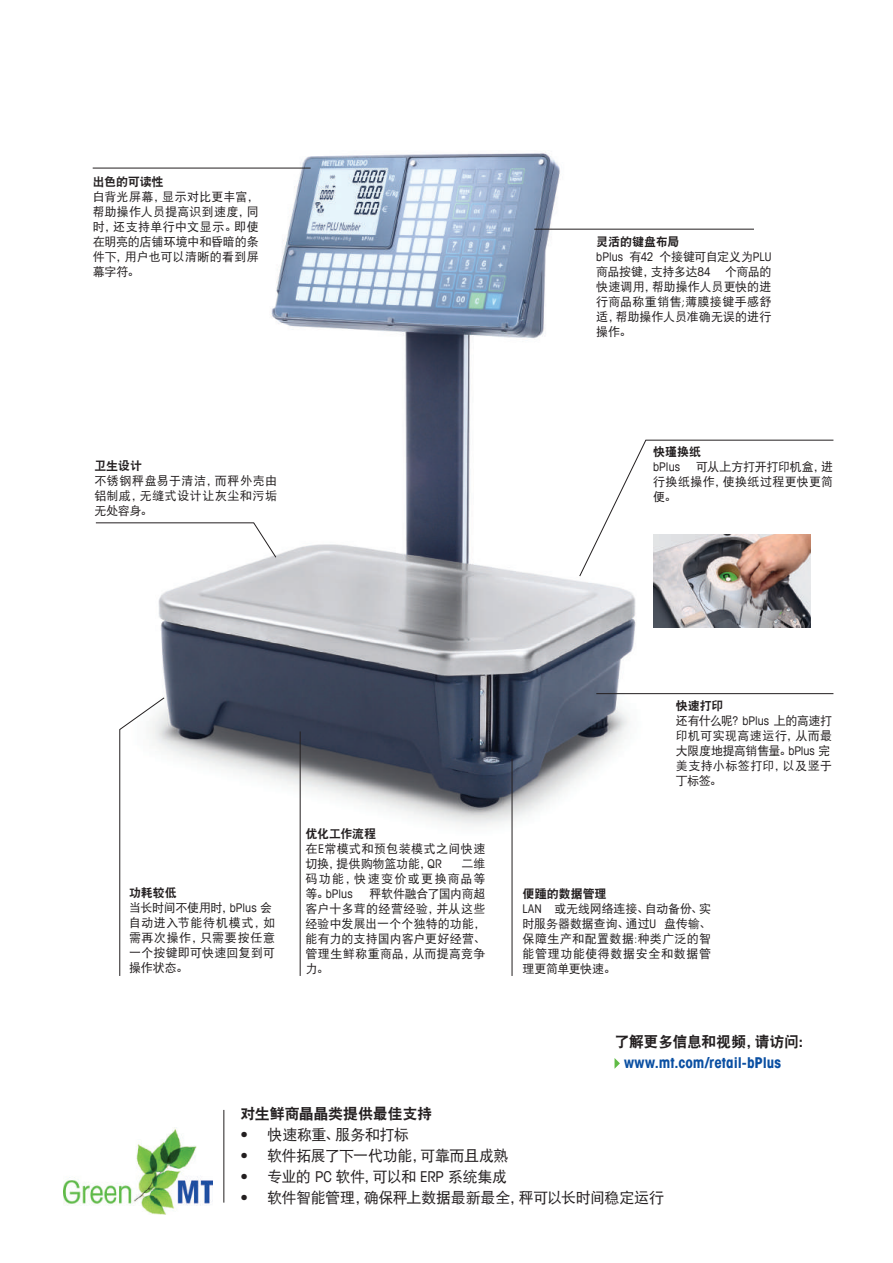
<style>
.page{position:relative;width:893px;height:1263px;background:#fff}
.page>*{position:absolute;margin:0;border:0;box-sizing:border-box;transform-origin:0 0}
.t1{font:15px "DFP Hei W5";letter-spacing:-.03em;color:#231f20}
.t2{font:15px "DFP Hei W9";letter-spacing:-.02em;color:#231f20}
.t3{font:700 condensed 15px "Avant Garde Com";letter-spacing:.005em;color:#0a4fa2}
.t4{font:12px/15px "DFP Hei W5";letter-spacing:.02em;color:#231f20;text-align:justify}
.t5{font:12px "DFP Hei W9";letter-spacing:-.005em;color:#231f20}
.t6{font:condensed 12px "Avant Garde Com";letter-spacing:.005em;color:#231f20}
.t7{font:12px/15px "DFP Hei W5";letter-spacing:.11em;color:#231f20;text-align:right}
.s1{font-family:"DFP Hei W5";font-stretch:normal}
.s2{font-family:"Avant Garde Com";font-stretch:condensed}
.s3{font-family:"Avant Garde Com";font-weight:700;font-stretch:condensed}
</style>
<div class="page">
<img style="left:64px;top:1127px;width:148px;height:87px">
<img style="left:92px;top:152px;width:620px;height:748px">
<img style="left:653px;top:577px;width:157px;height:50px">
<hr style="left:512px;top:759px;width:1px;height:217px;background:#231f20">
<hr style="left:300px;top:731px;width:1px;height:245px;background:#231f20">
<svg style="left:119px;top:697px;width:46px;height:279px"></svg>
<hr style="left:534px;top:229px;width:220px;height:1px;background:#231f20">
<hr style="left:93px;top:168px;width:218px;height:1px;background:#231f20">
<hr style="left:596px;top:693px;width:237px;height:1px;background:#231f20">
<hr style="left:223px;top:1110px;width:1px;height:92px;background:#231f20">
<svg style="left:614px;top:1058px;width:6px;height:11px"></svg>
<svg style="left:95px;top:522px;width:182px;height:36px"></svg>
<svg style="left:579px;top:439px;width:255px;height:138px"></svg>
<p class="t5" style="left:93px;top:175px;width:72px">出色的可读性</p>
<p class="t4" style="left:93px;top:189px;width:168px">白背光屏幕，显示对比更丰富，帮助操作人员提高识到速度，同时，还支持单行中文显示。即使在明亮的店铺环境中和昏暗的条件下，用户也可以清晰的看到屏幕字符。</p>
<p class="t5" style="left:94px;top:459px;width:49px">卫生设计</p>
<p class="t4" style="left:94px;top:473px;width:184px">不锈钢秤盘易于清洁，而秤外壳由铝制戚，无缝式设计让灰尘和污垢无处容身。</p>
<p class="t5" style="left:596px;top:235px;width:84px">灵活的键盘布局</p>
<p class="t6" style="left:596px;top:249px;width:177px">bPlus <span class="s1">有</span>42 <span class="s1">个接键可自定义为</span>PLU</p>
<p class="t4" style="left:596px;top:264px;width:177px">商品按键，支持多达<span class="s2">84</span> 个商品的快速调用，帮助操作人员更快的进行商品称重销售<span class="s2">;</span>薄膜接键手感舒适，帮助操作人员准确无误的进行操作。</p>
<p class="t5" style="left:653px;top:446px;width:49px">快瑾换纸</p>
<p class="t6" style="left:653px;top:460px;width:28px">bPlus</p>
<p class="t4" style="left:653px;top:459px;width:182px;text-indent:43px">可从上方打开打印机盒，进行换纸操作，使换纸过程更快更简便。</p>
<p class="t5" style="left:129px;top:886px;width:49px">功耗较低</p>
<p class="t4" style="left:129px;top:900px;width:148px;text-align:left">当长时间不使用时，<span class="s2">bPlus</span> 会自动进入节能待机模式，如需再次操作，只需要按任意一个按键即可快速回复到可操作状态。</p>
<p class="t5" style="left:305px;top:827px;width:72px">优化工作流程</p>
<p class="t4" style="left:305px;top:841px;width:181px">在<span class="s2">E</span>常模式和预包装模式之间快速切换，提供购物篮功能，<span class="s2">QR</span></p>
<p class="t7" style="left:305px;top:856px;width:182px">二维<br>码功能，快速变价或更换商品等</p>
<p class="t6" style="left:305px;top:886px;width:49px"><span class="s1">等。</span>bPlus</p>
<p class="t4" style="left:305px;top:886px;width:182px;text-indent:64px">秤软件融合了国内商超客户十多茸的经营经验，并从这些经验中发展出一个个独特的功能，能有力的支持国内客户更好经营、管理生鲜称重商品，从而提高竞争力。</p>
<p class="t5" style="left:676px;top:699px;width:49px">快速打印</p>
<p class="t4" style="left:676px;top:713px;width:158px;text-align:left">还有什么呢<span class="s2">? bPlus</span> 上的高速打印机可实现高速运行，从而最大限度地提高销售量。<span class="s2">bPlus</span> 完美支持小标签打印，以及竖于丁标签。</p>
<p class="t5" style="left:522px;top:887px;width:86px">便踵的数据管理</p>
<p class="t4" style="left:522px;top:901px;width:190px"><span class="s2">LAN</span> 或无线网络连接、自动备份、实时服务器数据查询、通过<span class="s2">U</span> 盘传输、保障生产和配置数据<span class="s2">:</span>种类广泛的智能管理功能使得数据安全和数据管理更简单更快速。</p>
<p class="t2" style="left:614px;top:1033px;width:190px">了解更多信息和视频，请访问<span class="s3">:</span></p>
<p class="t3" style="left:624px;top:1053px;width:159px">www.mt.com/retail-bPlus</p>
<p class="t2" style="left:240px;top:1105px;width:193px">对生鲜商晶晶类提供最佳支持</p>
<p class="t1" style="left:240px;top:1126px;width:170px"><span class="s2">•</span> 快速称重、服务和打标</p>
<p class="t1" style="left:240px;top:1147px;width:270px"><span class="s2">•</span> 软件拓展了下一代功能，可靠而且成熟</p>
<p class="t1" style="left:240px;top:1168px;width:268px"><span class="s2">•</span> 专业的 <span class="s2">PC</span> 软件，可以和 <span class="s2">ERP</span> 系统集成</p>
<p class="t1" style="left:240px;top:1189px;width:425px"><span class="s2">•</span> 软件智能管理，确保秤上数据最新最全，秤可以长时间稳定运行</p>
</div>
